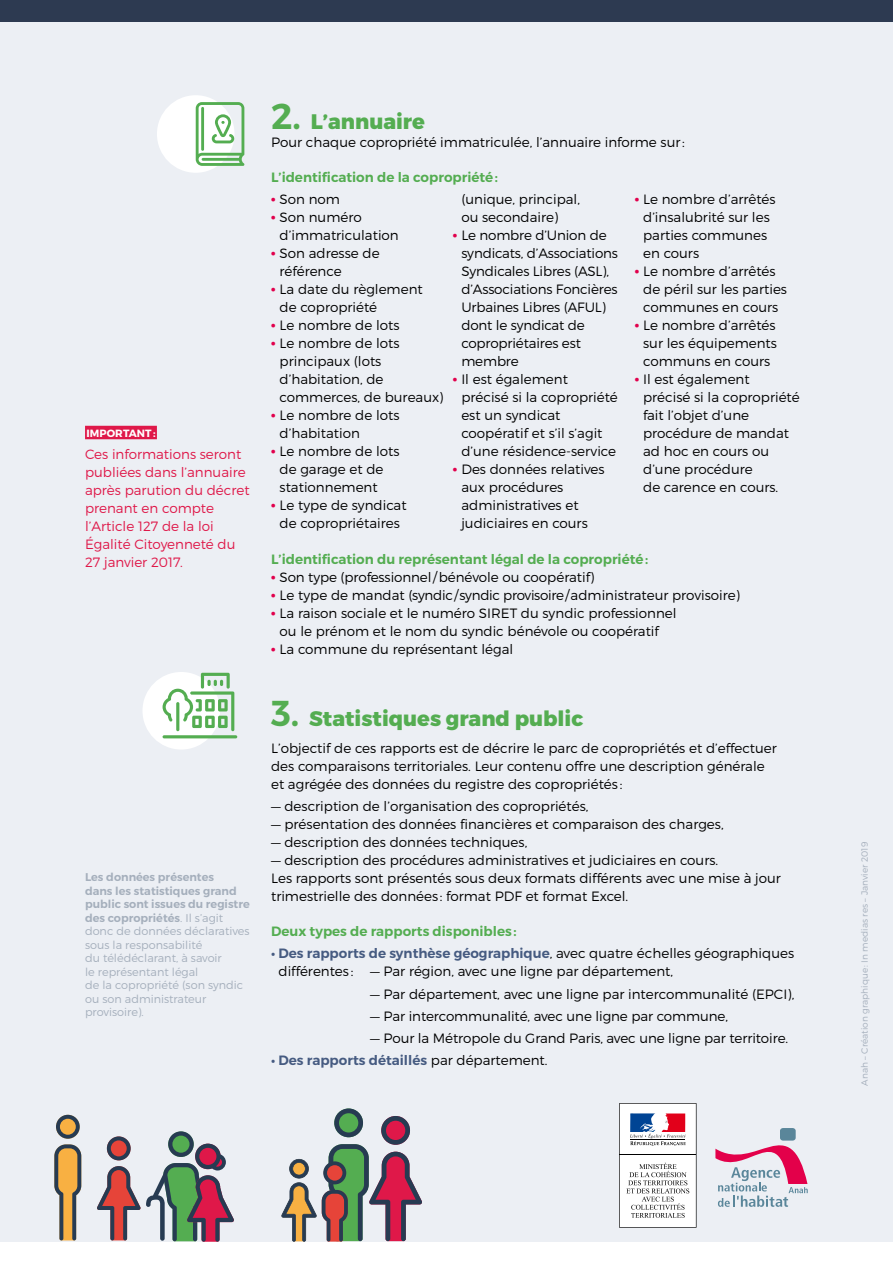
<style>
.page{position:relative;width:893px;height:1263px;background:#fff}
.page>*{position:absolute;margin:0;border:0;box-sizing:border-box;transform-origin:0 0}
.t1{font:800 21px "Montserrat";color:#54ad51}
.t2{font:300 13.5px/18px "Montserrat";color:#000}
.t3{font:300 13.5px/18px "Montserrat";color:#df1849}
.t4{font:600 13.5px "Montserrat";color:#54ad51}
.t5{font:600 13.5px "Montserrat";color:#465b81}
.t6{font:300 11.25px/13.5px "Montserrat";color:#a5afbc}
.t7{font:700 10.5px "Montserrat";color:#fff}
.t8{font:300 9px "Montserrat";color:#a5afbc}
.s1{font-weight:600}
.s2{font-weight:600;font-size:36px}
.s3{font-weight:900;font-size:12px;color:#e1004c}
.s4{font-weight:600;color:#465b81}
.s5{font-weight:300;color:#000}
</style>
<div class="page">
<div style="left:0;top:0;width:893px;height:1242px;background:#eceff4"></div>
<div style="left:0;top:0;width:893px;height:21px;background:#2d3a51"></div>
<svg style="left:715px;top:1139px;width:93px;height:68px"></svg>
<div style="left:780px;top:1128px;width:16px;height:12px;background:#5a869a;border-radius:3px"></div>
<div style="left:85px;top:426px;width:72px;height:13px;background:#df1849"></div>
<svg style="left:54px;top:1115px;width:27px;height:125px"></svg>
<svg style="left:97px;top:1131px;width:137px;height:111px"></svg>
<svg style="left:281px;top:1108px;width:141px;height:134px"></svg>
<div style="left:157px;top:95px;width:77px;height:78px;background:#fff;border-radius:50%"></div>
<div style="left:142px;top:672px;width:78px;height:77px;background:#fff;border-radius:50%"></div>
<svg style="left:163px;top:673px;width:74px;height:65px"></svg>
<svg style="left:196px;top:102px;width:48px;height:64px"></svg>
<svg style="left:619px;top:1103px;width:77px;height:125px;background:#dcd7db"></svg>
<p class="t7" style="left:86px;top:426px;width:12px">IMPORTANT</p>
<p class="t7" style="left:153px;top:426px;width:4px">:</p>
<p class="t3" style="left:85px;top:445px;width:166px">Ces informations seront publiées dans l’annuaire après parution du décret prenant en compte l’Article 127 de la loi<br>Égalité Citoyenneté du<br>27 janvier 2017.</p>
<p class="t6" style="left:85px;top:870px;width:166px"><span class="s1">Les données présentes<br>dans les statistiques grand public sont issues du registre des copropriétés</span>. Il s’agit donc de données déclaratives sous la responsabilité<br>du télédéclarant, à savoir<br>le représentant légal<br>de la copropriété (son syndic ou son administrateur provisoire).</p>
<h1 class="t1" style="left:271px;top:108px;width:155px"><span class="s2">2.</span> L’annuaire</h1>
<p class="t2" style="left:271px;top:133px;width:415px">Pour chaque copropriété immatriculée, l’annuaire informe sur:</p>
<p class="t4" style="left:271px;top:169px;width:229px">L’identification de la copropriété:</p>
<p class="t2" style="left:271px;top:190px;width:70px"><span class="s3">•</span> Son nom</p>
<p class="t2" style="left:280px;top:208px;width:121px;text-indent:-9px"><span class="s3">•</span> Son numéro d’immatriculation</p>
<p class="t2" style="left:280px;top:244px;width:102px;text-indent:-9px"><span class="s3">•</span> Son adresse de référence</p>
<p class="t2" style="left:280px;top:280px;width:145px;text-indent:-9px"><span class="s3">•</span> La date du règlement de copropriété</p>
<p class="t2" style="left:271px;top:316px;width:130px"><span class="s3">•</span> Le nombre de lots</p>
<p class="t2" style="left:280px;top:334px;width:165px;text-indent:-9px"><span class="s3">•</span> Le nombre de lots principaux (lots d’habitation, de commerces, de bureaux)</p>
<p class="t2" style="left:280px;top:406px;width:121px;text-indent:-9px"><span class="s3">•</span> Le nombre de lots d’habitation</p>
<p class="t2" style="left:280px;top:442px;width:121px;text-indent:-9px"><span class="s3">•</span> Le nombre de lots de garage et de stationnement</p>
<p class="t2" style="left:271px;top:496px;width:137px;text-align:center"><span class="s3">•</span> Le type de syndicat de copropriétaires</p>
<p class="t2" style="left:643px;top:190px;width:134px;text-indent:-9px"><span class="s3">•</span> Le nombre d’arrêtés d’insalubrité sur les parties communes en cours</p>
<p class="t2" style="left:643px;top:262px;width:145px;text-indent:-9px"><span class="s3">•</span> Le nombre d’arrêtés de péril sur les parties communes en cours</p>
<p class="t2" style="left:643px;top:316px;width:135px;text-align:justify;text-indent:-9px"><span class="s3">•</span> Le nombre d’arrêtés sur les équipements communs en cours</p>
<p class="t2" style="left:643px;top:370px;width:158px;text-indent:-9px"><span class="s3">•</span> Il est également précisé si la copropriété fait l’objet d’une procédure de mandat ad hoc en cours ou d’une procédure<br>de carence en cours.</p>
<p class="t2" style="left:461px;top:190px;width:120px">(unique, principal, ou secondaire)</p>
<p class="t2" style="left:461px;top:226px;width:158px;text-indent:-9px"><span class="s3">•</span> Le nombre d’Union de syndicats, d’Associations<br>Syndicales Libres (ASL), d’Associations Foncières<br>Urbaines Libres (AFUL) dont le syndicat de copropriétaires est membre</p>
<p class="t2" style="left:461px;top:370px;width:158px;text-indent:-9px"><span class="s3">•</span> Il est également précisé si la copropriété est un syndicat coopératif et s’il s’agit d’une résidence-service</p>
<p class="t2" style="left:461px;top:460px;width:145px;text-indent:-9px"><span class="s3">•</span> Des données relatives aux procédures administratives et judiciaires en cours</p>
<p class="t4" style="left:271px;top:551px;width:379px">L’identification du représentant légal de la copropriété:</p>
<p class="t2" style="left:271px;top:568px;width:325px"><span class="s3">•</span> Son type (professionnel/bénévole ou coopératif)</p>
<p class="t2" style="left:271px;top:586px;width:470px"><span class="s3">•</span> Le type de mandat (syndic/syndic provisoire/administrateur provisoire)</p>
<p class="t2" style="left:280px;top:604px;width:398px;text-indent:-9px"><span class="s3">•</span> La raison sociale et le numéro SIRET du syndic professionnel ou le prénom et le nom du syndic bénévole ou coopératif</p>
<p class="t2" style="left:271px;top:640px;width:244px"><span class="s3">•</span> La commune du représentant légal</p>
<h1 class="t1" style="left:271px;top:706px;width:314px"><span class="s2">3.</span> Statistiques grand public</h1>
<p class="t2" style="left:271px;top:739px;width:507px">L’objectif de ces rapports est de décrire le parc de copropriétés et d’effectuer des comparaisons territoriales. Leur contenu offre une description générale et agrégée des données du registre des copropriétés :</p>
<p class="t2" style="left:271px;top:797px;width:319px">— description de l’organisation des copropriétés,</p>
<p class="t2" style="left:271px;top:815px;width:454px">— présentation des données financières et comparaison des charges,</p>
<p class="t2" style="left:271px;top:833px;width:258px">— description des données techniques,</p>
<p class="t2" style="left:271px;top:851px;width:511px">— description des procédures administratives et judiciaires en cours.<br>Les rapports sont présentés sous deux formats différents avec une mise à jour trimestrielle des données : format PDF et format Excel.</p>
<p class="t4" style="left:271px;top:923px;width:247px">Deux types de rapports disponibles :</p>
<p class="t2" style="left:279px;top:944px;width:517px;text-indent:-7px"><span class="s4">• Des rapports de synthèse géographique</span>, avec quatre échelles géographiques différentes : — Par région, avec une ligne par département,</p>
<p class="t2" style="left:370px;top:984px;width:426px">— Par département, avec une ligne par intercommunalité (EPCI),</p>
<p class="t2" style="left:370px;top:1007px;width:360px">— Par intercommunalité, avec une ligne par commune,</p>
<p class="t2" style="left:370px;top:1029px;width:420px">— Pour la Métropole du Grand Paris, avec une ligne par territoire.</p>
<p class="t5" style="left:271px;top:1052px;width:278px">• Des rapports détaillés <span class="s5">par département.</span></p>
<p class="t8" style="left:859px;top:1086px;width:245px;rotate:-90deg">Anah – Création graphique: In medias res – Janvier 2019</p>
</div>
